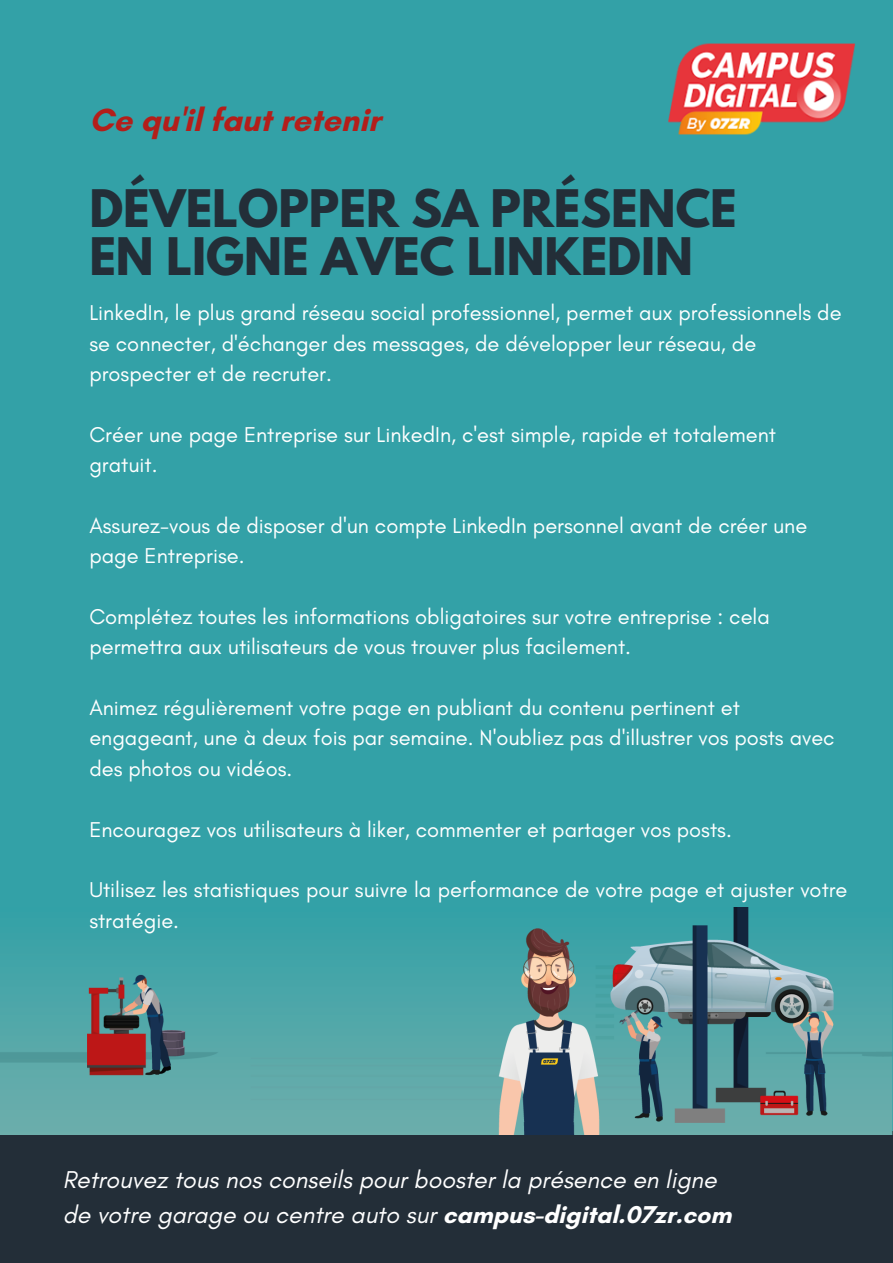
<style>
.page{position:relative;width:893px;height:1263px;background:#33a1a7}
.page>*{position:absolute;margin:0;border:0;box-sizing:border-box;transform-origin:0 0}
.t1{font:700 45.83px "League Spartan";color:#232e38}
.t2{font:700 32.62px "Glacial Indifference";color:#b41e1a}
.t3{font:italic 24.83px/34.3px "Glacial Indifference";color:#fff}
.t4{font:21.83px/30.4px "Glacial Indifference";color:#fff}
.s1{font-weight:700;font-style:normal}
</style>
<div class="page">
<div style="left:0;top:1132px;width:893px;height:130px;background:#232e38"></div>
<img style="left:0;top:907px;width:892px;height:228px">
<img style="left:668px;top:43px;width:187px;height:92px">
<p class="t2" style="left:89px;top:100px;width:293px">Ce qu'il faut retenir</p>
<p class="t1" style="left:89px;top:186px;width:649px">DÉVELOPPER SA PRÉSENCE</p>
<p class="t1" style="left:89px;top:234px;width:605px">EN LIGNE AVEC LINKEDIN</p>
<p class="t4" style="left:89px;top:297px;width:753px">LinkedIn, le plus grand réseau social professionnel, permet aux professionnels de se connecter, d'échanger des messages, de développer leur réseau, de prospecter et de recruter.</p>
<p class="t4" style="left:89px;top:419px;width:688px">Créer une page Entreprise sur LinkedIn, c'est simple, rapide et totalement gratuit.</p>
<p class="t4" style="left:89px;top:510px;width:719px">Assurez-vous de disposer d'un compte LinkedIn personnel avant de créer une page Entreprise.</p>
<p class="t4" style="left:89px;top:601px;width:682px">Complétez toutes les informations obligatoires sur votre entreprise : cela permettra aux utilisateurs de vous trouver plus facilement.</p>
<p class="t4" style="left:89px;top:692px;width:747px">Animez régulièrement votre page en publiant du contenu pertinent et engageant, une à deux fois par semaine. N'oubliez pas d'illustrer vos posts avec des photos ou vidéos.</p>
<p class="t4" style="left:89px;top:814px;width:644px">Encouragez vos utilisateurs à liker, commenter et partager vos posts.</p>
<p class="t4" style="left:89px;top:874px;width:759px">Utilisez les statistiques pour suivre la performance de votre page et ajuster votre stratégie.</p>
<p class="t3" style="left:63px;top:1162px;width:670px">Retrouvez tous nos conseils pour booster la présence en ligne de votre garage ou centre auto sur <span class="s1">campus-digital.07zr.com</span></p>
</div>
